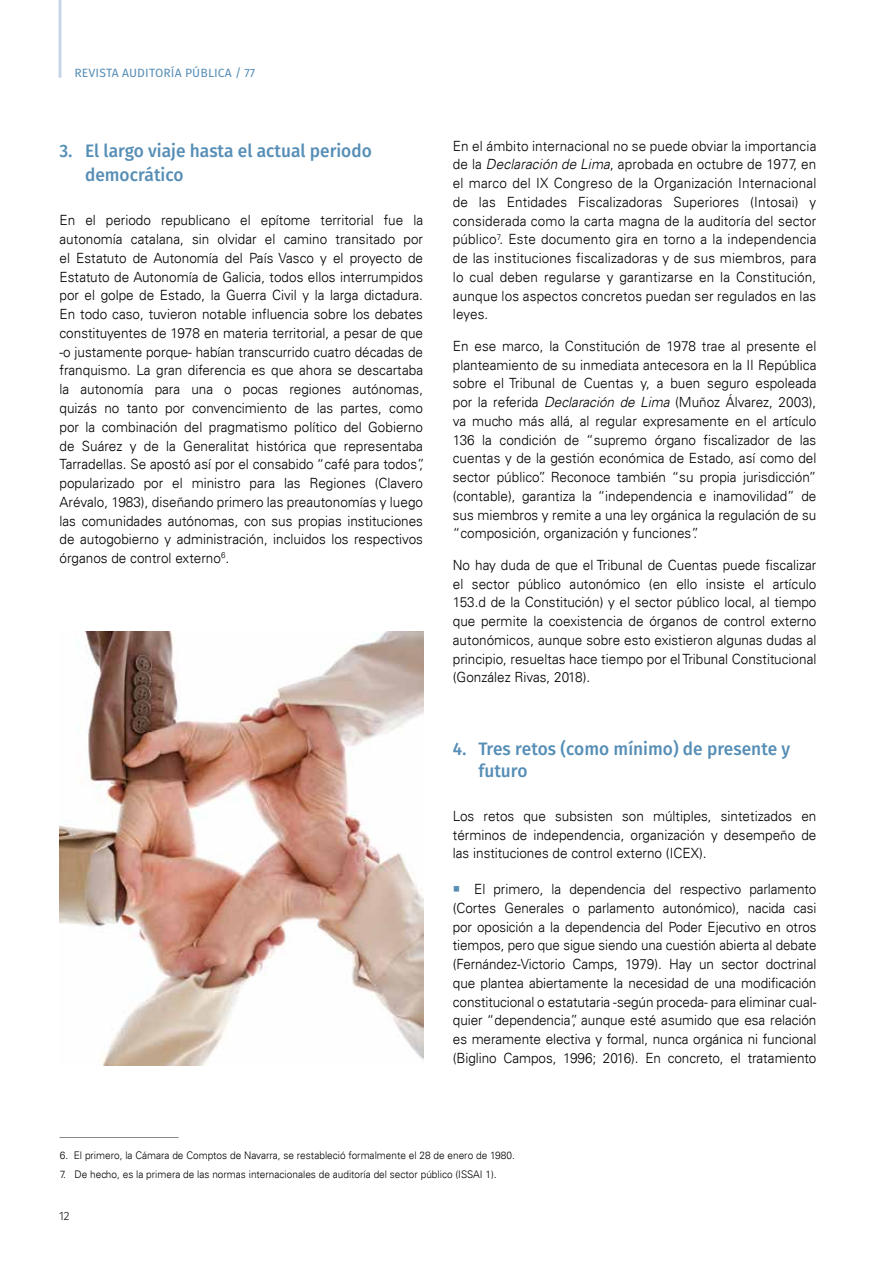
<style>
.page{position:relative;width:893px;height:1263px;background:#fff}
.page>*{position:absolute;margin:0;border:0;box-sizing:border-box;transform-origin:0 0}
.t1{font:18px/24px "Fira Sans OT Medium";color:#568eb6;scale:.96 1}
.t2{font:300 14.1px/18.8px "Univers LT";color:#000;text-align:justify;scale:.96 1}
.t3{font:12px "Fira Sans OT";letter-spacing:.01em;color:#568eb6}
.t4{font:12px "Fira Sans OT Light";color:#000}
.t5{font:300 10.5px "Univers LT";color:#000;scale:.96 1}
.s1{font-style:italic}
.s2{color:#568eb6}
</style>
<div class="page">
<hr style="left:58px;top:0;width:3px;height:78px;background:#c7d6e7">
<hr style="left:60px;top:1137px;width:119px;height:1px;background:#878787">
<img style="left:60px;top:631px;width:363px;height:434px">
<p class="t3" style="left:74px;top:64px;width:182px">REVISTA AUDITORÍA PÚBLICA / 77</p>
<p class="t1" style="left:85px;top:140px;width:300px;text-indent:-26px">3. El largo viaje hasta el actual periodo democrático</p>
<p class="t2" style="left:60px;top:211px;width:382px;text-align:left">En el periodo republicano el epítome territorial fue la autonomía catalana, sin olvidar el camino transitado por el Estatuto de Autonomía del País Vasco y el proyecto de Estatuto de Autonomía de Galicia, todos ellos interrumpidos por el golpe de Estado, la Guerra Civil y la larga dictadura.<br>En todo caso, tuvieron notable influencia sobre los debates constituyentes de 1978 en materia territorial, a pesar de que -o justamente porque- habían transcurrido cuatro décadas de franquismo. La gran diferencia es que ahora se descartaba la autonomía para una o pocas regiones autónomas, quizás no tanto por convencimiento de las partes, como por la combinación del pragmatismo político del Gobierno de Suárez y de la Generalitat histórica que representaba Tarradellas. Se apostó así por el consabido “café para todos”, popularizado por el ministro para las Regiones (Clavero Arévalo, 1983), diseñando primero las preautonomías y luego las comunidades autónomas, con sus propias instituciones de autogobierno y administración, incluidos los respectivos órganos de control externo<sup>6</sup>.</p>
<p class="t2" style="left:453px;top:136px;width:380px">En el ámbito internacional no se puede obviar la importancia de la <span class="s1">Declaración de Lima</span>, aprobada en octubre de 1977, en el marco del IX Congreso de la Organización Internacional de las Entidades Fiscalizadoras Superiores (Intosai) y considerada como la carta magna de la auditoría del sector público<sup>7</sup>. Este documento gira en torno a la independencia de las instituciones fiscalizadoras y de sus miembros, para lo cual deben regularse y garantizarse en la Constitución, aunque los aspectos concretos puedan ser regulados en las leyes.</p>
<p class="t2" style="left:453px;top:336px;width:380px">En ese marco, la Constitución de 1978 trae al presente el planteamiento de su inmediata antecesora en la II República sobre el Tribunal de Cuentas y, a buen seguro espoleada por la referida <span class="s1">Declaración de Lima</span> (Muñoz Álvarez, 2003), va mucho más allá, al regular expresamente en el artículo 136 la condición de “supremo órgano fiscalizador de las cuentas y de la gestión económica de Estado, así como del sector público”. Reconoce también “su propia jurisdicción” (contable), garantiza la “independencia e inamovilidad” de sus miembros y remite a una ley orgánica la regulación de su “composición, organización y funciones”.</p>
<p class="t2" style="left:453px;top:555px;width:380px">No hay duda de que el Tribunal de Cuentas puede fiscalizar el sector público autonómico (en ello insiste el artículo 153.d de la Constitución) y el sector público local, al tiempo que permite la coexistencia de órganos de control externo autonómicos, aunque sobre esto existieron algunas dudas al principio, resueltas hace tiempo por el Tribunal Constitucional (González Rivas, 2018).</p>
<p class="t1" style="left:478px;top:739px;width:326px;line-height:21.6px;text-indent:-26px">4. Tres retos (como mínimo) de presente y futuro</p>
<p class="t2" style="left:453px;top:806px;width:380px">Los retos que subsisten son múltiples, sintetizados en términos de independencia, organización y desempeño de las instituciones de control externo (ICEX).</p>
<p class="t2" style="left:453px;top:880px;width:380px"><span class="s2">○</span> El primero, la dependencia del respectivo parlamento (Cortes Generales o parlamento autonómico), nacida casi por oposición a la dependencia del Poder Ejecutivo en otros tiempos, pero que sigue siendo una cuestión abierta al debate (Fernández-Victorio Camps, 1979). Hay un sector doctrinal que plantea abiertamente la necesidad de una modificación constitucional o estatutaria -según proceda- para eliminar cual&shy;quier “dependencia”, aunque esté asumido que esa relación es meramente electiva y formal, nunca orgánica ni funcional (Biglino Campos, 1996; 2016). En concreto, el tratamiento</p>
<p class="t5" style="left:60px;top:1149px;width:475px">6. El primero, la Cámara de Comptos de Navarra, se restableció formalmente el 28 de enero de 1980.</p>
<p class="t5" style="left:60px;top:1168px;width:457px">7. De hecho, es la primera de las normas internacionales de auditoría del sector público (ISSAI 1).</p>
<p class="t4" style="left:60px;top:1207px;width:11px">12</p>
</div>
